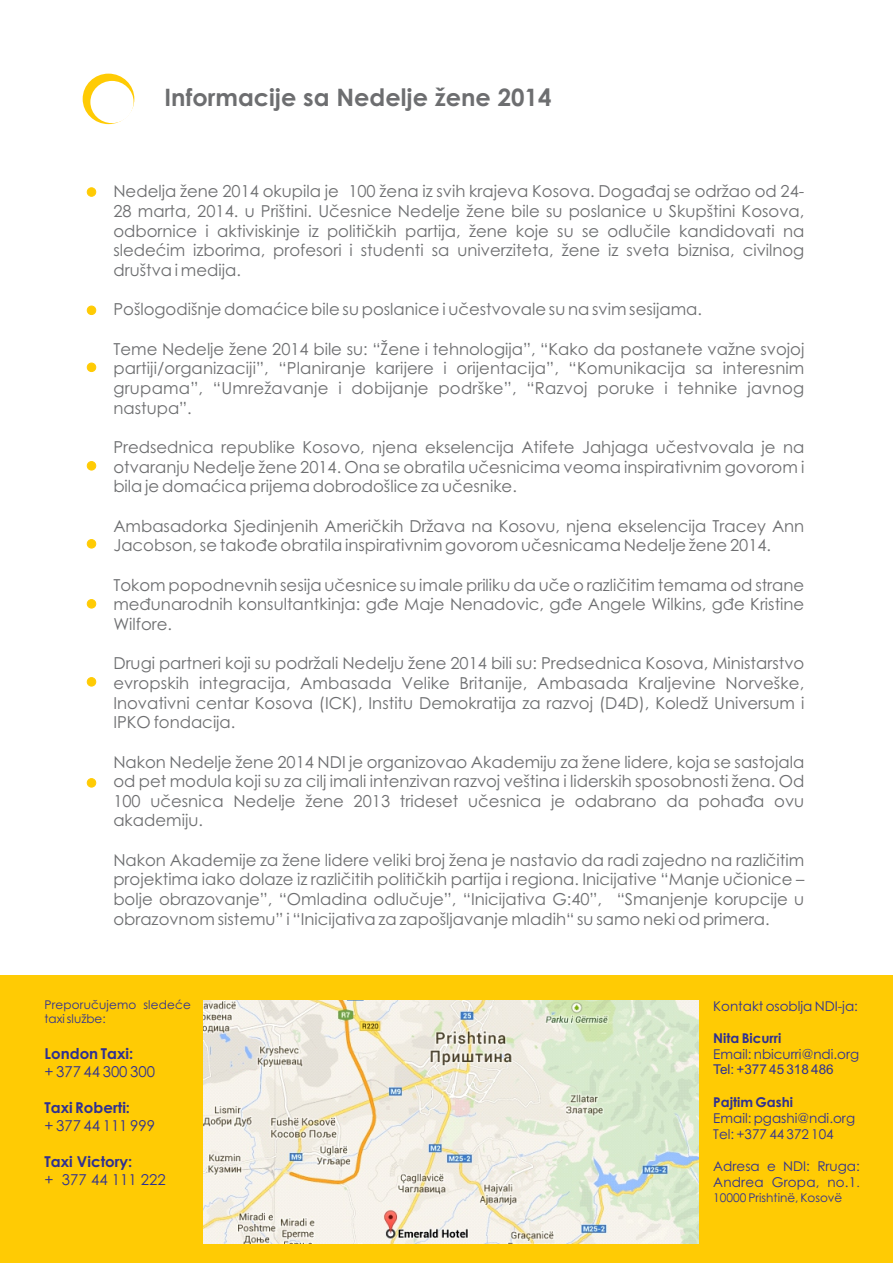
<style>
.page{position:relative;width:893px;height:1263px;background:#fff}
.page>*{position:absolute;margin:0;border:0;box-sizing:border-box;transform-origin:0 0}
.t1{font:700 24px "Century Gothic";color:#6d6e70}
.t2{font:16.5px/19.6px "Century Gothic";color:#6d6e70;text-align:justify}
.t3{font:15px "Century Gothic";color:#2e3092}
.t4{font:700 15px "Century Gothic";color:#2e3092}
.t5{font:13.5px/16px "Century Gothic";color:#2e3092}
.t6{font:700 13.5px "Century Gothic";color:#2e3092}
.t7{font:13.5px "Arial";color:#2e3092}
.t8{font:12px/14.2px "Century Gothic";color:#2e3092}
.s1{font-size:12px}
</style>
<div class="page">
<div style="left:83px;top:74px;width:51px;height:50px;background:#ffcb04;border-radius:50%"></div>
<div style="left:90px;top:81px;width:44px;height:42px;background:#fff;border-radius:50%"></div>
<div style="left:0;top:976px;width:893px;height:287px;background:#ffcb04"></div>
<img style="left:204px;top:1000px;width:495px;height:243px">
<div style="left:87px;top:187px;width:9px;height:10px;background:#ffcb04;border:1px solid #ffcb04;border-radius:50%"></div>
<div style="left:87px;top:306px;width:9px;height:9px;background:#ffcb04;border:1px solid #ffcb04;border-radius:50%"></div>
<div style="left:87px;top:363px;width:9px;height:9px;background:#ffcb04;border:1px solid #ffcb04;border-radius:50%"></div>
<div style="left:87px;top:461px;width:9px;height:9px;background:#ffcb04;border:1px solid #ffcb04;border-radius:50%"></div>
<div style="left:87px;top:539px;width:9px;height:9px;background:#ffcb04;border:1px solid #ffcb04;border-radius:50%"></div>
<div style="left:87px;top:599px;width:9px;height:9px;background:#ffcb04;border:1px solid #ffcb04;border-radius:50%"></div>
<div style="left:87px;top:677px;width:9px;height:9px;background:#ffcb04;border:1px solid #ffcb04;border-radius:50%"></div>
<div style="left:87px;top:778px;width:9px;height:9px;background:#ffcb04;border:1px solid #ffcb04;border-radius:50%"></div>
<h1 class="t1" style="left:165px;top:88px;width:388px">Informacije sa Nedelje žene 2014</h1>
<p class="t2" style="left:113px;top:183px;width:692px">Nedelja žene 2014 okupila je 100 žena iz svih krajeva Kosova. Događaj se održao od 24- 28 marta, 2014. u Prištini. Učesnice Nedelje žene bile su poslanice u Skupštini Kosova, odbornice i aktiviskinje iz političkih partija, žene koje su se odlučile kandidovati na sledećim izborima, profesori i studenti sa univerziteta, žene iz sveta biznisa, civilnog društva i medija.</p>
<p class="t2" style="left:113px;top:301px;width:590px">Pošlogodišnje domaćice bile su poslanice i učestvovale su na svim sesijama.</p>
<p class="t2" style="left:113px;top:340px;width:692px">Teme Nedelje žene 2014 bile su: “Žene i tehnologija”, “Kako da postanete važne svojoj partiji/organizaciji”, “Planiranje karijere i orijentacija”, “Komunikacija sa interesnim grupama”, “Umrežavanje i dobijanje podrške”, “Razvoj poruke i tehnike javnog nastupa”.</p>
<p class="t2" style="left:113px;top:439px;width:692px">Predsednica republike Kosovo, njena ekselencija Atifete Jahjaga učestvovala je na otvaranju Nedelje žene 2014. Ona se obratila učesnicima veoma inspirativnim govorom i bila je domaćica prijema dobrodošlice za učesnike.</p>
<p class="t2" style="left:113px;top:517px;width:692px">Ambasadorka Sjedinjenih Američkih Država na Kosovu, njena ekselencija Tracey Ann<br>Jacobson, se takođe obratila inspirativnim govorom učesnicama Nedelje žene 2014.</p>
<p class="t2" style="left:113px;top:576px;width:692px">Tokom popodnevnih sesija učesnice su imale priliku da uče o različitim temama od strane međunarodnih konsultantkinja: gđe Maje Nenadovic, gđe Angele Wilkins, gđe Kristine Wilfore.</p>
<p class="t2" style="left:113px;top:655px;width:692px">Drugi partneri koji su podržali Nedelju žene 2014 bili su: Predsednica Kosova, Ministarstvo evropskih integracija, Ambasada Velike Britanije, Ambasada Kraljevine Norveške, Inovativni centar Kosova (ICK), Institu Demokratija za razvoj (D4D), Koledž Universum i IPKO fondacija.</p>
<p class="t2" style="left:113px;top:753px;width:692px">Nakon Nedelje žene 2014 NDI je organizovao Akademiju za žene lidere, koja se sastojala od pet modula koji su za cilj imali intenzivan razvoj veština i liderskih sposobnosti žena. Od 100 učesnica Nedelje žene 2013 trideset učesnica je odabrano da pohađa ovu akademiju.</p>
<p class="t2" style="left:113px;top:851px;width:692px">Nakon Akademije za žene lidere veliki broj žena je nastavio da radi zajedno na različitim projektima iako dolaze iz različitih političkih partija i regiona. Inicijative “Manje učionice – bolje obrazovanje”, “Omladina odlučuje”, “Inicijativa G:40”, “Smanjenje korupcije u obrazovnom sistemu” i “Inicijativa za zapošljavanje mladih“ su samo neki od primera.</p>
<p class="t8" style="left:45px;top:999px;width:148px">Preporučujemo sledeće taxi službe:</p>
<p class="t4" style="left:45px;top:1047px;width:90px">London Taxi:</p>
<p class="t3" style="left:45px;top:1065px;width:112px">+ 377 44 300 300</p>
<p class="t4" style="left:45px;top:1101px;width:87px">Taxi Roberti:</p>
<p class="t3" style="left:45px;top:1119px;width:112px">+ 377 44 111 999</p>
<p class="t4" style="left:45px;top:1155px;width:89px">Taxi Victory:</p>
<p class="t3" style="left:45px;top:1173px;width:123px">+ 377 44 111 222</p>
<p class="t5" style="left:713px;top:999px;width:146px">Kontakt osoblja NDI-ja:</p>
<p class="t6" style="left:713px;top:1033px;width:70px">Nita Bicurri</p>
<p class="t5" style="left:713px;top:1047px;width:148px">Email: nbicurri@ndi.org</p>
<p class="t7" style="left:713px;top:1064px;width:122px">Tel: +377 45 318 486</p>
<p class="t6" style="left:713px;top:1096px;width:81px">Pajtim Gashi</p>
<p class="t5" style="left:713px;top:1111px;width:143px">Email: pgashi@ndi.org<br>Tel: +377 44 372 104</p>
<p class="t5" style="left:713px;top:1159px;width:148px">Adresa e NDI: Rruga:<br>Andrea Gropa, no.1<span class="s1">.</span></p>
<p class="t8" style="left:713px;top:1191px;width:131px">10000 Prishtinë, Kosovë</p>
</div>
